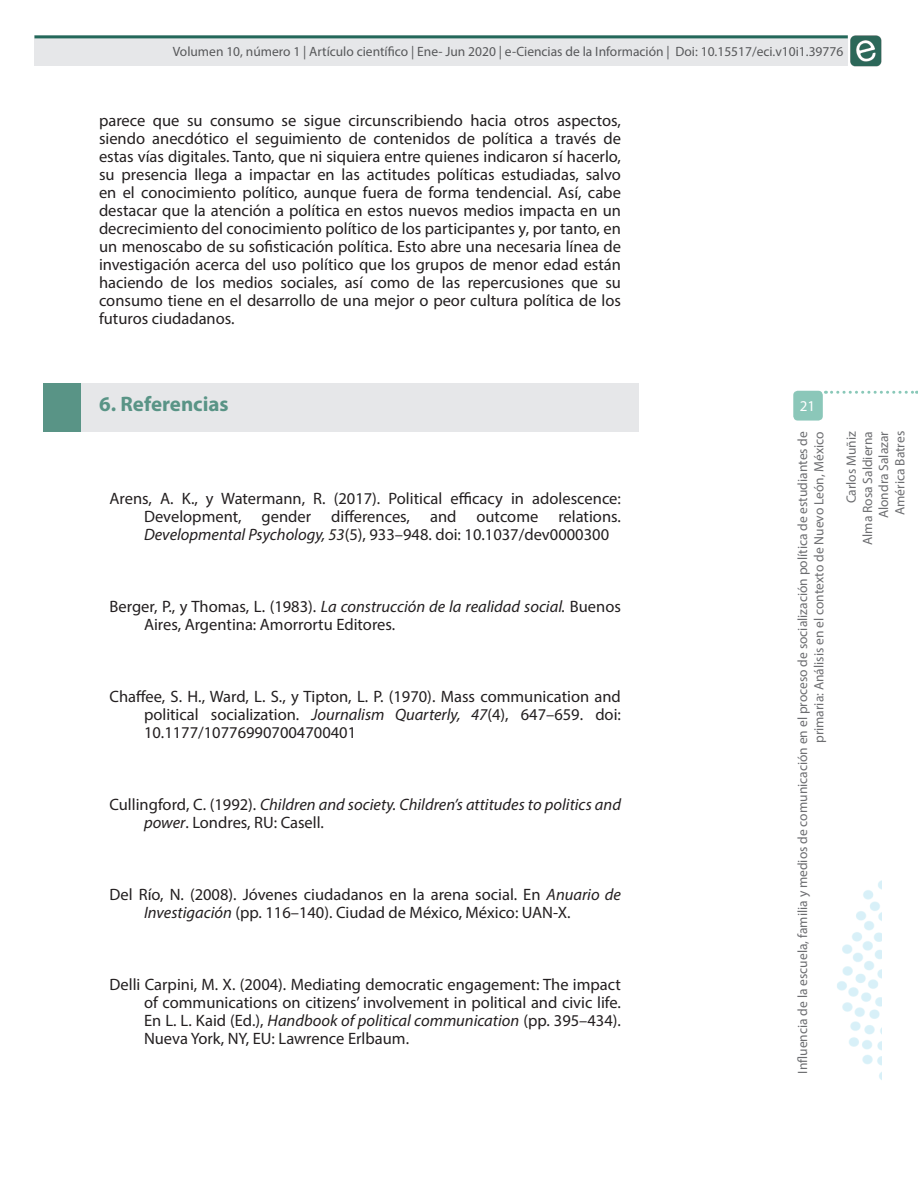
<style>
.page{position:relative;width:918px;height:1188px;background:#fff}
.page>*{position:absolute;margin:0;border:0;box-sizing:border-box;transform-origin:0 0}
.Encabezado_Nivel_1{font:700 21px "Myriad Pro";color:#599486}
.Referencias{font:16.5px/18px "Myriad Pro";color:#231f20;text-align:justify}
.Texto_simple{font:16.5px/18px "Myriad Pro";color:#231f20;text-align:justify}
.Referencias-2{font:italic 16.5px/18px "Myriad Pro";color:#231f20}
.t1{font:15px "Myriad Pro";color:#fff}
.t2{font:13.5px/16.2px "Myriad Pro";color:#6c6d70;text-align:right}
.t3{font:13.5px "Myriad Pro";color:#57585a}
.s1{font-style:italic}
.s2{font-style:normal}
</style>
<div class="page">
<img style="left:850px;top:35px;width:32px;height:32px">
<div style="left:34px;top:35px;width:814px;height:31px;background:#e6e7e9"></div>
<hr style="left:34px;top:35px;width:814px;height:3px;background:#23685a">
<svg style="left:832px;top:391px;width:85px;height:3px"></svg>
<div style="left:793px;top:391px;width:30px;height:30px;background:#8bc7b9;border-radius:4px"></div>
<img style="left:837px;top:880px;width:45px;height:200px">
<div style="left:44px;top:383px;width:387px;height:49px;background:#599486"></div>
<div style="left:81px;top:383px;width:558px;height:49px;background:#e6e7e9"></div>
<p class="t3" style="left:173px;top:43px;width:672px">Volumen 10, número 1 | Artículo científico | Ene- Jun 2020 | e-Ciencias de la Información | Doi: 10.15517/eci.v10i1.39776</p>
<p class="Texto_simple" style="left:99px;top:111px;width:524px">parece que su consumo se sigue circunscribiendo hacia otros aspectos, siendo anecdótico el seguimiento de contenidos de política a través de estas vías digitales. Tanto, que ni siquiera entre quienes indicaron sí hacerlo, su presencia llega a impactar en las actitudes políticas estudiadas, salvo en el conocimiento político, aunque fuera de forma tendencial. Así, cabe destacar que la atención a política en estos nuevos medios impacta en un decrecimiento del conocimiento político de los participantes y, por tanto, en un menoscabo de su sofisticación política. Esto abre una necesaria línea de investigación acerca del uso político que los grupos de menor edad están haciendo de los medios sociales, así como de las repercusiones que su consumo tiene en el desarrollo de una mejor o peor cultura política de los futuros ciudadanos.</p>
<p class="Encabezado_Nivel_1" style="left:99px;top:391px;width:131px">6. Referencias</p>
<p class="Referencias" style="left:144px;top:489px;width:478px;text-indent:-34px">Arens, A. K., y Watermann, R. (2017). Political efficacy in adolescence:<br>Development, gender differences, and outcome relations.<br><span class="s1">Developmental Psychology, 53</span>(5), 933–948. doi: 10.1037/dev0000300</p>
<p class="Referencias" style="left:144px;top:597px;width:478px;text-indent:-34px">Berger, P., y Thomas, L. (1983). <span class="s1">La construcción de la realidad social.</span> Buenos<br>Aires, Argentina: Amorrortu Editores.</p>
<p class="Referencias" style="left:144px;top:687px;width:478px;text-indent:-34px">Chaffee, S. H., Ward, L. S., y Tipton, L. P. (1970). Mass communication and political socialization. <span class="s1">Journalism Quarterly, 47</span>(4), 647–659. doi:<br>10.1177/107769907004700401</p>
<p class="Referencias-2" style="left:144px;top:795px;width:479px;text-indent:-34px"><span class="s2">Cullingford, C. (1992).</span> Children and society. Children’s attitudes to politics and power<span class="s2">. Londres, RU: Casell.</span></p>
<p class="Referencias" style="left:144px;top:885px;width:479px;text-indent:-34px">Del Río, N. (2008). Jóvenes ciudadanos en la arena social. En <span class="s1">Anuario de<br>Investigación</span> (pp. 116–140). Ciudad de México, México: UAN-X.</p>
<p class="Referencias" style="left:144px;top:975px;width:479px;text-indent:-34px">Delli Carpini, M. X. (2004). Mediating democratic engagement: The impact of communications on citizens’ involvement in political and civic life.<br>En L. L. Kaid (Ed.), <span class="s1">Handbook of political communication</span> (pp. 395–434).<br>Nueva York, NY, EU: Lawrence Erlbaum.</p>
<p class="t1" style="left:800px;top:397px;width:17px">21</p>
<p class="t2" style="left:794px;top:1074px;width:644px;rotate:-90deg">Influencia de la escuela, familia y medios de comunicación en el proceso de socialización política de estudiantes de primaria: Análisis en el contexto de Nuevo León, México</p>
<p class="t2" style="left:843px;top:545px;width:115px;rotate:-90deg">Carlos Muñiz<br>Alma Rosa Saldierna<br>Alondra Salazar<br>América Batres</p>
</div>
